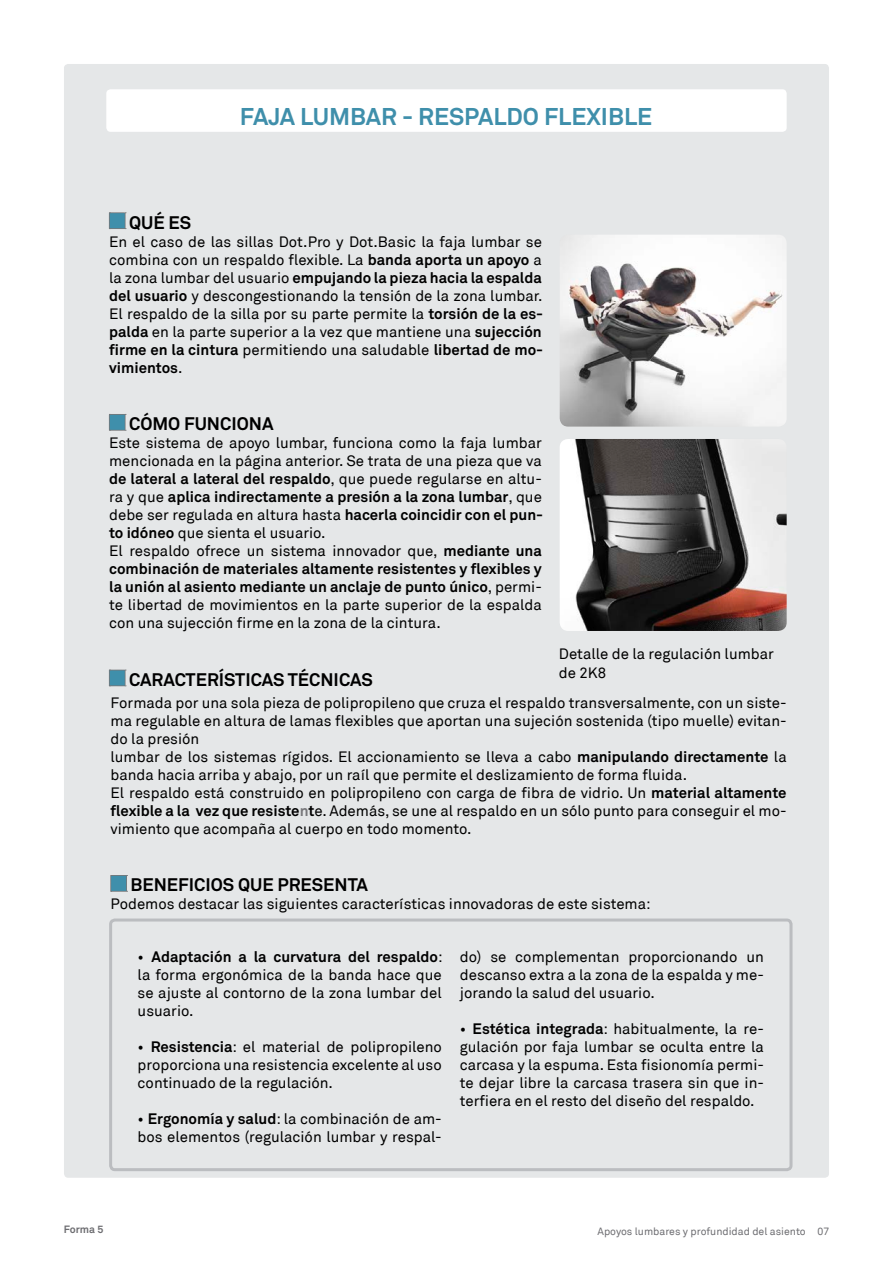
<style>
.page{position:relative;width:893px;height:1263px;background:#fff}
.page>*{position:absolute;margin:0;border:0;box-sizing:border-box;transform-origin:0 0}
.t1{font:700 24px "Akkurat";color:#3f8fab}
.t2{font:700 18px "Akkurat";color:#000}
.t3{font:15px/18px "Akkurat";color:#000;text-align:justify}
.t4{font:10.5px "Akkurat";color:#6d6d71}
.t5{font:700 10.5px "Akkurat";color:#6d6d71}
.s1{font-weight:700}
.s2{font-weight:700;color:#78787b}
</style>
<div class="page">
<div style="left:64px;top:64px;width:765px;height:1114px;background:#e5e7e8;border-radius:4px"></div>
<img style="left:560px;top:235px;width:227px;height:192px">
<img style="left:560px;top:439px;width:227px;height:192px">
<div style="left:106px;top:89px;width:681px;height:43px;background:#fff;border-radius:4px"></div>
<svg style="left:109px;top:213px;width:17px;height:16px"></svg>
<svg style="left:109px;top:414px;width:17px;height:17px"></svg>
<svg style="left:109px;top:670px;width:17px;height:17px"></svg>
<svg style="left:110px;top:875px;width:18px;height:17px"></svg>
<div style="left:109px;top:918px;width:683px;height:253px;border:3px solid #bbbdc0;border-radius:4px"></div>
<h1 class="t1" style="left:240px;top:101px;width:414px">FAJA LUMBAR - RESPALDO FLEXIBLE</h1>
<p class="t2" style="left:129px;top:211px;width:64px">QUÉ ES</p>
<p class="t3" style="left:109px;top:233px;width:436px">En el caso de las sillas Dot.Pro y Dot.Basic la faja lumbar se combina con un respaldo flexible. La <span class="s1">banda aporta un apoyo</span> a la zona lumbar del usuario <span class="s1">empujando la pieza hacia la espalda del usuario</span> y descongestionando la tensión de la zona lumbar.<br>El respaldo de la silla por su parte permite la <span class="s1">torsión de la es&shy;palda</span> en la parte superior a la vez que mantiene una <span class="s1">sujección firme en la cintura</span> permitiendo una saludable <span class="s1">libertad de mo&shy;vimientos</span>.</p>
<p class="t2" style="left:129px;top:413px;width:146px">CÓMO FUNCIONA</p>
<p class="t3" style="left:109px;top:435px;width:436px;text-align:left">Este sistema de apoyo lumbar, funciona como la faja lumbar mencionada en la página anterior. Se trata de una pieza que va <span class="s1">de lateral a lateral del respaldo</span>, que puede regularse en altu&shy;ra y que <span class="s1">aplica indirectamente a presión a la zona lumbar</span>, que debe ser regulada en altura hasta <span class="s1">hacerla coincidir con el pun&shy;to idóneo</span> que sienta el usuario.<br>El respaldo ofrece un sistema innovador que, <span class="s1">mediante una combinación de materiales altamente resistentes y flexibles y la unión al asiento mediante un anclaje de punto único</span>, permi&shy;te libertad de movimientos en la parte superior de la espalda con una sujección firme en la zona de la cintura.</p>
<p class="t2" style="left:129px;top:668px;width:245px">CARACTERÍSTICAS TÉCNICAS</p>
<p class="t3" style="left:111px;top:694px;width:678px;text-align:left">Formada por una sola pieza de polipropileno que cruza el respaldo transversalmente, con un siste&shy;ma regulable en altura de lamas flexibles que aportan una sujeción sostenida (tipo muelle) evitan&shy;do la presión<br>lumbar de los sistemas rígidos. El accionamiento se lleva a cabo <span class="s1">manipulando directamente</span> la banda hacia arriba y abajo, por un raíl que permite el deslizamiento de forma fluida.<br>El respaldo está construido en polipropileno con carga de fibra de vidrio. Un <span class="s1">material altamente flexible a la vez que resiste</span><span class="s2">n</span><span class="s1">t</span>e. Además, se une al respaldo en un sólo punto para conseguir el mo&shy;vimiento que acompaña al cuerpo en todo momento.</p>
<p class="t3" style="left:559px;top:644px;width:217px;line-height:19.5px">Detalle de la regulación lumbar de 2K8</p>
<p class="t2" style="left:130px;top:874px;width:239px">BENEFICIOS QUE PRESENTA</p>
<p class="t3" style="left:111px;top:896px;width:542px">Podemos destacar las siguientes características innovadoras de este sistema:</p>
<p class="t3" style="left:138px;top:948px;width:307px">• <span class="s1">Adaptación a la curvatura del respaldo</span>: la forma ergonómica de la banda hace que se ajuste al contorno de la zona lumbar del usuario.</p>
<p class="t3" style="left:138px;top:1038px;width:306px">• <span class="s1">Resistencia</span>: el material de polipropileno proporciona una resistencia excelente al uso continuado de la regulación.</p>
<p class="t3" style="left:138px;top:1110px;width:306px">• <span class="s1">Ergonomía y salud</span>: la combinación de am&shy;bos elementos (regulación lumbar y respal-</p>
<p class="t3" style="left:460px;top:948px;width:306px">do) se complementan proporcionando un descanso extra a la zona de la espalda y me&shy;jorando la salud del usuario.</p>
<p class="t3" style="left:460px;top:1020px;width:306px">• <span class="s1">Estética integrada</span>: habitualmente, la re&shy;gulación por faja lumbar se oculta entre la carcasa y la espuma. Esta fisionomía permi&shy;te dejar libre la carcasa trasera sin que in&shy;terfiera en el resto del diseño del respaldo.</p>
<p class="t5" style="left:64px;top:1223px;width:41px">Forma 5</p>
<p class="t4" style="left:598px;top:1225px;width:233px">Apoyos lumbares y profundidad del asiento 07</p>
</div>
